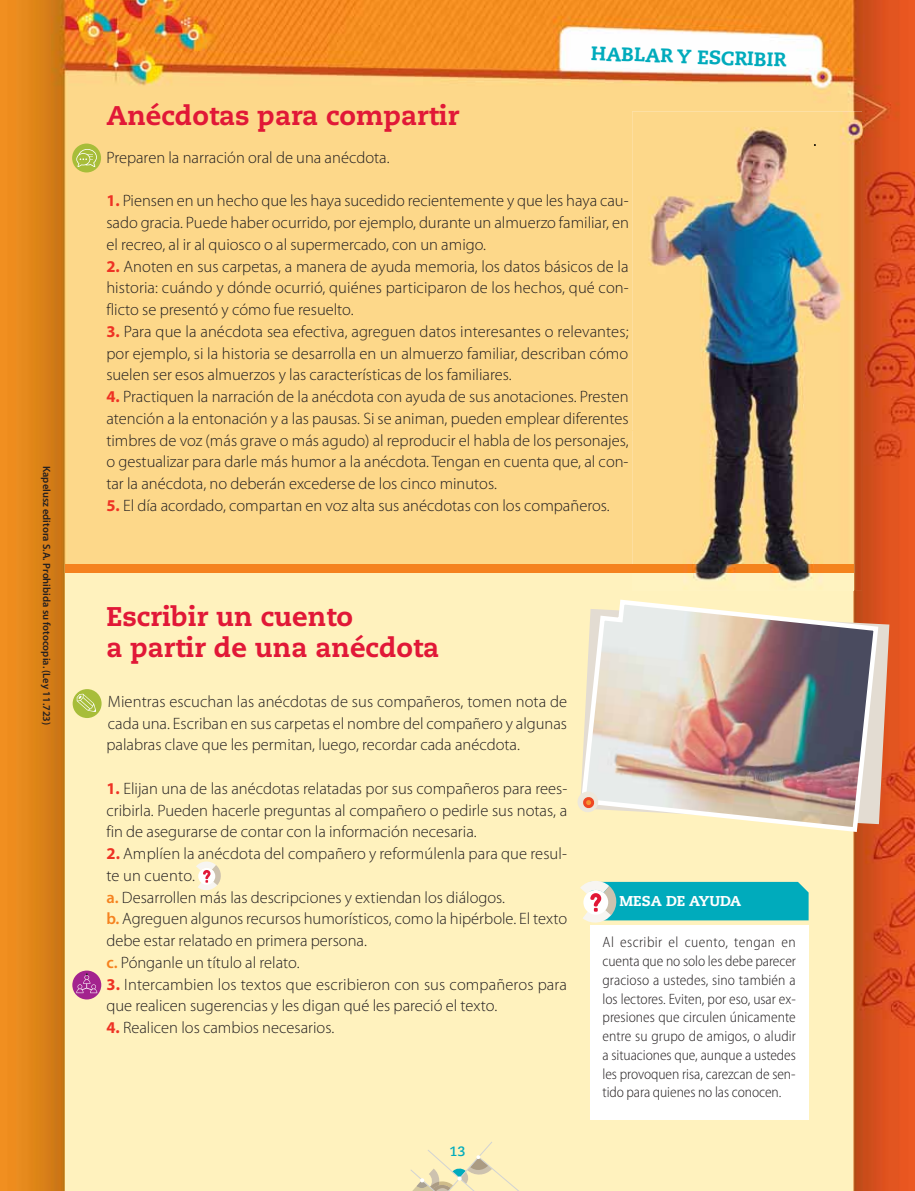
<style>
.page{position:relative;width:915px;height:1191px;background:#fff}
.page>*{position:absolute;margin:0;border:0;box-sizing:border-box;transform-origin:0 0}
.t1{font:800 27px/31.5px "Caecilia LT Std";color:#e11837}
.t2{font:800 19.5px "Caecilia LT Std";color:#00abbc}
.t3{font:300 16.5px/21.8px "Myriad Pro";color:#231f20;text-align:justify}
.t4{font:300 semi-condensed 15px/18.8px "Myriad Pro";letter-spacing:-.005em;color:#231f20;text-align:justify}
.t5{font:800 14.25px "Caecilia LT Std";color:#fff}
.t6{font:700 13.5px "Caecilia LT Std";color:#00abbc}
.t7{font:600 10.5px "Myriad Pro";color:#231f20}
.s1{font-weight:700;color:#ee3224}
.s2{font-weight:600;color:#f5821f}
</style>
<div class="page">
<img style="left:0;top:0;width:914px;height:1190px">
<div style="left:65px;top:568px;width:787px;height:622px;background:#fff2be"></div>
<div style="left:65px;top:564px;width:787px;height:8px;background:#f5821f"></div>
<div style="left:589px;top:925px;width:219px;height:195px;background:#fff"></div>
<svg style="left:580px;top:881px;width:228px;height:42px;background:#36b7bf"></svg>
<div style="left:72px;top:143px;width:29px;height:29px;background:#a7bd39;border-radius:50%"></div>
<svg style="left:76px;top:149px;width:21px;height:18px"></svg>
<svg style="left:196px;top:861px;width:25px;height:29px"></svg>
<div style="left:73px;top:689px;width:29px;height:29px;background:#a7bd39;border-radius:50%"></div>
<svg style="left:77px;top:693px;width:19px;height:19px"></svg>
<svg style="left:72px;top:970px;width:29px;height:29px"></svg>
<svg style="left:76px;top:973px;width:21px;height:20px"></svg>
<svg style="left:880px;top:609px;width:9px;height:215px;background:#e08d6c"></svg>
<img style="left:581px;top:597px;width:299px;height:237px">
<div style="left:577px;top:791px;width:21px;height:21px;background:#ede8dc;border-radius:50%"></div>
<svg style="left:583px;top:797px;width:10px;height:12px"></svg>
<img style="left:632px;top:111px;width:229px;height:479px">
<img style="left:632px;top:564px;width:220px;height:26px">
<svg style="left:410px;top:1142px;width:108px;height:48px"></svg>
<p class="t7" style="left:51px;top:466px;width:261px;rotate:90deg">Kapelusz editora S.A. Prohibida su fotocopia. (Ley 11.723)</p>
<p class="t2" style="left:591px;top:44px;width:197px;rotate:2deg">HABLAR Y ESCRIBIR</p>
<h1 class="t1" style="left:106px;top:101px;width:354px">Anécdotas para compartir</h1>
<p class="t3" style="left:106px;top:148px;width:284px">Preparen la narración oral de una anécdota.</p>
<p class="t3" style="left:106px;top:192px;width:524px"><span class="s1">1.</span> Piensen en un hecho que les haya sucedido recientemente y que les haya cau&shy;sado gracia. Puede haber ocurrido, por ejemplo, durante un almuerzo familiar, en el recreo, al ir al quiosco o al supermercado, con un amigo.</p>
<p class="t3" style="left:106px;top:257px;width:523px"><span class="s1">2.</span> Anoten en sus carpetas, a manera de ayuda memoria, los datos básicos de la historia: cuándo y dónde ocurrió, quiénes participaron de los hechos, qué con&shy;flicto se presentó y cómo fue resuelto.</p>
<p class="t3" style="left:106px;top:322px;width:523px"><span class="s1">3.</span> Para que la anécdota sea efectiva, agreguen datos interesantes o relevantes; por ejemplo, si la historia se desarrolla en un almuerzo familiar, describan cómo suelen ser esos almuerzos y las características de los familiares.</p>
<p class="t3" style="left:106px;top:387px;width:523px"><span class="s1">4.</span> Practiquen la narración de la anécdota con ayuda de sus anotaciones. Presten atención a la entonación y a las pausas. Si se animan, pueden emplear diferentes timbres de voz (más grave o más agudo) al reproducir el habla de los personajes, o gestualizar para darle más humor a la anécdota. Tengan en cuenta que, al con&shy;tar la anécdota, no deberán excederse de los cinco minutos.</p>
<p class="t3" style="left:106px;top:496px;width:504px"><span class="s1">5.</span> El día acordado, compartan en voz alta sus anécdotas con los compañeros.</p>
<h1 class="t1" style="left:106px;top:602px;width:334px">Escribir un cuento<br>a partir de una anécdota</h1>
<p class="t3" style="left:106px;top:692px;width:462px">Mientras escuchan las anécdotas de sus compañeros, tomen nota de cada una. Escriban en sus carpetas el nombre del compañero y algunas palabras clave que les permitan, luego, recordar cada anécdota.</p>
<p class="t3" style="left:106px;top:779px;width:462px"><span class="s1">1.</span> Elijan una de las anécdotas relatadas por sus compañeros para rees&shy;cribirla. Pueden hacerle preguntas al compañero o pedirle sus notas, a fin de asegurarse de contar con la información necesaria.</p>
<p class="t3" style="left:106px;top:844px;width:462px;text-align:left"><span class="s1">2.</span> Amplíen la anécdota del compañero y reformúlenla para que resul&shy;te un cuento.<br><span class="s2">a.</span> Desarrollen más las descripciones y extiendan los diálogos.<br><span class="s2">b.</span> Agreguen algunos recursos humorísticos, como la hipérbole. El texto debe estar relatado en primera persona.<br><span class="s2">c.</span> Pónganle un título al relato.</p>
<p class="t3" style="left:106px;top:974px;width:462px"><span class="s1">3.</span> Intercambien los textos que escribieron con sus compañeros para que realicen sugerencias y les digan qué les pareció el texto.</p>
<p class="t3" style="left:106px;top:1018px;width:229px"><span class="s1">4.</span> Realicen los cambios necesarios.</p>
<p class="t6" style="left:449px;top:1144px;width:17px">13</p>
<p class="t5" style="left:619px;top:894px;width:123px">MESA DE AYUDA</p>
<p class="t4" style="left:602px;top:934px;width:195px">Al escribir el cuento, tengan en cuenta que no solo les debe parecer gracioso a ustedes, sino también a los lectores. Eviten, por eso, usar ex&shy;presiones que circulen únicamente entre su grupo de amigos, o aludir a situaciones que, aunque a ustedes les provoquen risa, carezcan de sen&shy;tido para quienes no las conocen.</p>
</div>
